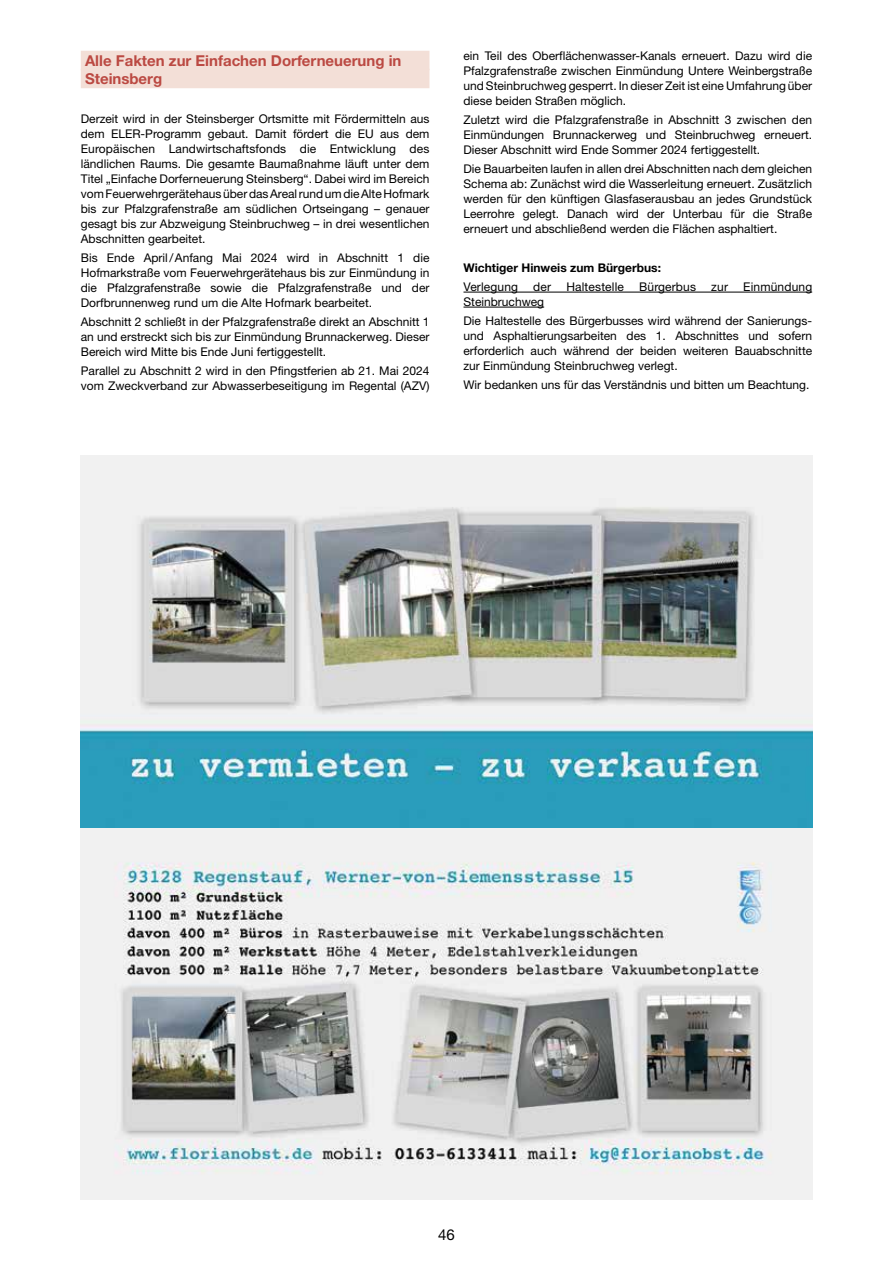
<style>
.page{position:relative;width:893px;height:1263px;background:#fff}
.page>*{position:absolute;margin:0;border:0;box-sizing:border-box;transform-origin:0 0}
.t1{font:700 15px/18px "Helvetica Neue LT Pro";color:#bb4942}
.t2{font:15px "Helvetica Neue LT Pro";color:#000}
.t3{font:12px/15px "Helvetica Neue LT Pro";color:#000;text-align:justify}
.t4{font:700 12px "Helvetica Neue LT Pro";color:#000}
</style>
<div class="page">
<div style="left:81px;top:51px;width:348px;height:19px;background:#f3dfd7"></div>
<div style="left:81px;top:69px;width:348px;height:19px;background:#f3dfd7"></div>
<hr style="left:463px;top:292px;width:349px;height:1px;background:#000">
<hr style="left:463px;top:307px;width:81px;height:1px;background:#000">
<img style="left:81px;top:826px;width:731px;height:373px">
<img style="left:81px;top:455px;width:731px;height:371px">
<p class="t1" style="left:85px;top:51px;width:318px">Alle Fakten zur Einfachen Dorferneuerung in<br>Steinsberg</p>
<p class="t3" style="left:81px;top:110px;width:350px">Derzeit wird in der Steinsberger Ortsmitte mit Fördermitteln aus dem ELER-Programm gebaut. Damit fördert die EU aus dem Europäischen Landwirtschaftsfonds die Entwicklung des ländlichen Raums. Die gesamte Baumaßnahme läuft unter dem Titel „Einfache Dorferneuerung Steinsberg“. Dabei wird im Bereich vom Feuerwehrgerätehaus über das Areal rund um die Alte Hofmark bis zur Pfalzgrafenstraße am südlichen Ortseingang – genauer gesagt bis zur Abzweigung Steinbruchweg – in drei wesentlichen Abschnitten gearbeitet.</p>
<p class="t3" style="left:81px;top:250px;width:350px">Bis Ende April/Anfang Mai 2024 wird in Abschnitt 1 die Hofmarkstraße vom Feuerwehrgerätehaus bis zur Einmündung in die Pfalzgrafenstraße sowie die Pfalzgrafenstraße und der Dorfbrunnenweg rund um die Alte Hofmark bearbeitet.</p>
<p class="t3" style="left:81px;top:314px;width:350px">Abschnitt 2 schließt in der Pfalzgrafenstraße direkt an Abschnitt 1 an und erstreckt sich bis zur Einmündung Brunnackerweg. Dieser Bereich wird Mitte bis Ende Juni fertiggestellt.</p>
<p class="t3" style="left:81px;top:363px;width:350px">Parallel zu Abschnitt 2 wird in den Pfingstferien ab 21. Mai 2024 vom Zweckverband zur Abwasserbeseitigung im Regental (AZV)</p>
<p class="t3" style="left:463px;top:48px;width:350px">ein Teil des Oberflächenwasser-Kanals erneuert. Dazu wird die Pfalzgrafenstraße zwischen Einmündung Untere Weinbergstraße und Steinbruchweg gesperrt. In dieser Zeit ist eine Umfahrung über diese beiden Straßen möglich.</p>
<p class="t3" style="left:463px;top:112px;width:350px">Zuletzt wird die Pfalzgrafenstraße in Abschnitt 3 zwischen den Einmündungen Brunnackerweg und Steinbruchweg erneuert.<br>Dieser Abschnitt wird Ende Sommer 2024 fertiggestellt.</p>
<p class="t3" style="left:463px;top:161px;width:350px">Die Bauarbeiten laufen in allen drei Abschnitten nach dem gleichen Schema ab: Zunächst wird die Wasserleitung erneuert. Zusätzlich werden für den künftigen Glasfaserausbau an jedes Grundstück Leerrohre gelegt. Danach wird der Unterbau für die Straße erneuert und abschließend werden die Flächen asphaltiert.</p>
<p class="t4" style="left:463px;top:260px;width:199px">Wichtiger Hinweis zum Bürgerbus:</p>
<p class="t3" style="left:463px;top:279px;width:56px">Verlegung</p>
<p class="t3" style="left:533px;top:279px;width:19px">der</p>
<p class="t3" style="left:566px;top:279px;width:59px">Haltestelle</p>
<p class="t3" style="left:639px;top:279px;width:58px">Bürgerbus</p>
<p class="t3" style="left:711px;top:279px;width:18px">zur</p>
<p class="t3" style="left:743px;top:279px;width:71px">Einmündung</p>
<p class="t3" style="left:463px;top:292px;width:350px;line-height:19.2px">Steinbruchweg<br>Die Haltestelle des Bürgerbusses wird während der Sanierungs-</p>
<p class="t3" style="left:463px;top:328px;width:350px">und Asphaltierungsarbeiten des 1. Abschnittes und sofern erforderlich auch während der beiden weiteren Bauabschnitte zur Einmündung Steinbruchweg verlegt.</p>
<p class="t3" style="left:463px;top:377px;width:347px">Wir bedanken uns für das Verständnis und bitten um Beachtung.</p>
<p class="t2" style="left:438px;top:1226px;width:18px">46</p>
</div>
